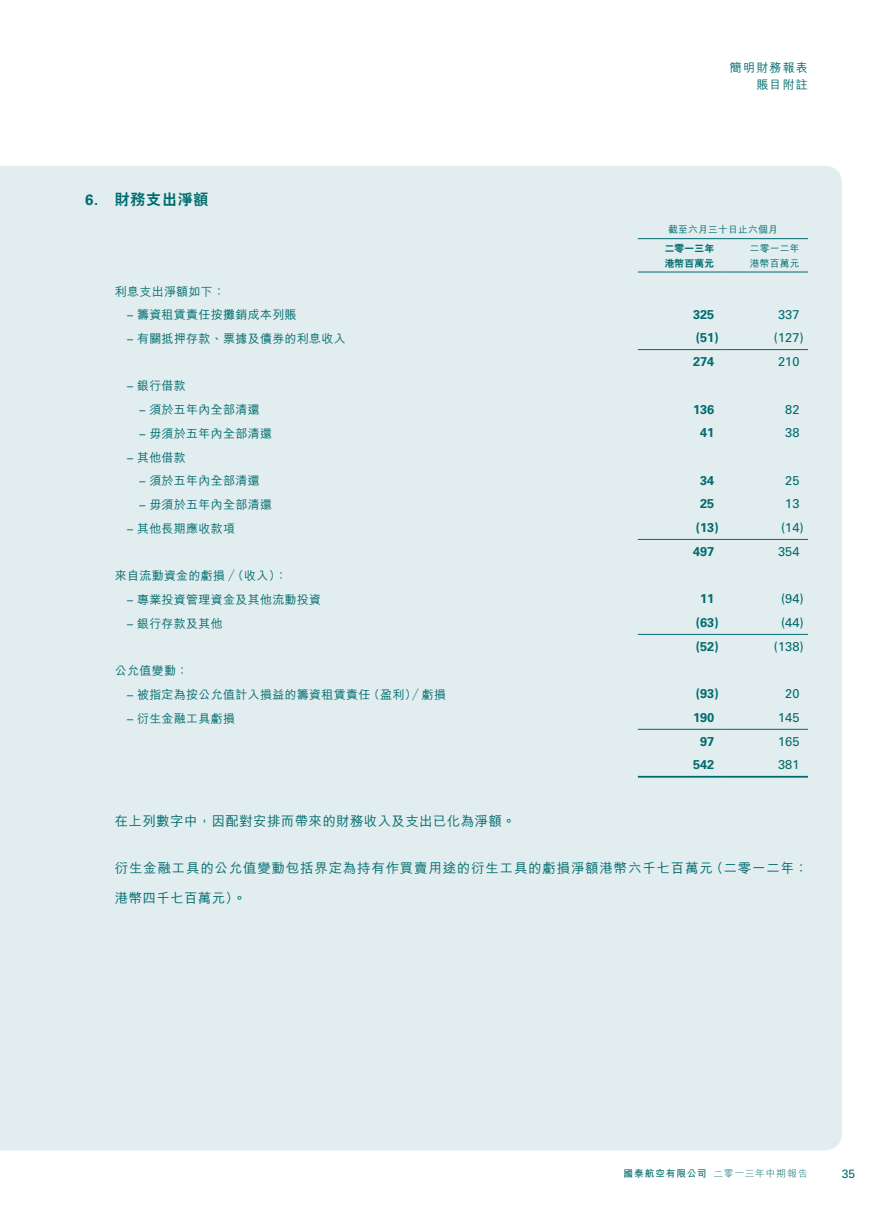
<style>
.page{position:relative;width:893px;height:1212px;background:#fff}
.page>*{position:absolute;margin:0;border:0;box-sizing:border-box;transform-origin:0 0}
.t1{font:800 15px "C Hei 2 HK";letter-spacing:.05em;color:#006b6e}
.t2{font:500 13.5px "M Hei HK";letter-spacing:.055em;color:#006b6e}
.t3{font:500 13.5px "M Hei HK";letter-spacing:.025em;color:#006b6e}
.t4{font:12.75px "Univers LT Std";color:#006b6e}
.t5{font:700 12.75px "Univers LT Std";color:#006b6e}
.t6{font:500 12px "M Hei HK";letter-spacing:.025em;color:#006b6e}
.t7{font:500 12px/16.5px "M Hei HK";letter-spacing:.1em;color:#006b6e;text-align:right}
.t8{font:12px "Univers LT Std";color:#006b6e}
.t9{font:500 9.75px/14.1px "M Hei HK";letter-spacing:.025em;color:#006b6e}
.t10{font:300 9.75px "M Hei HK";letter-spacing:.085em;color:#006b6e}
.t11{font:800 9.75px/14.1px "C Hei 2 HK";letter-spacing:.025em;color:#006b6e}
.s1{font-family:"Univers LT Std";font-weight:700}
.s2{font-family:"Univers LT Std";font-weight:400}
.s3{font-weight:700}
</style>
<div class="page">
<div style="left:0;top:166px;width:842px;height:984px;background:#e1edee"></div>
<hr style="left:638px;top:238px;width:85px;height:1px;background:#006b6e">
<hr style="left:723px;top:238px;width:85px;height:1px;background:#006b6e">
<hr style="left:638px;top:272px;width:85px;height:1px;background:#006b6e">
<hr style="left:723px;top:272px;width:85px;height:1px;background:#006b6e">
<hr style="left:638px;top:349px;width:85px;height:1px;background:#006b6e">
<hr style="left:723px;top:349px;width:85px;height:1px;background:#006b6e">
<hr style="left:638px;top:539px;width:85px;height:1px;background:#006b6e">
<hr style="left:723px;top:539px;width:85px;height:1px;background:#006b6e">
<hr style="left:638px;top:634px;width:85px;height:1px;background:#006b6e">
<hr style="left:723px;top:634px;width:85px;height:1px;background:#006b6e">
<hr style="left:638px;top:729px;width:85px;height:1px;background:#006b6e">
<hr style="left:723px;top:729px;width:85px;height:1px;background:#006b6e">
<hr style="left:638px;top:776px;width:85px;height:2px;background:#006b6e">
<hr style="left:723px;top:776px;width:85px;height:2px;background:#006b6e">
<p class="t1" style="left:85px;top:192px;width:125px"><span class="s1">6.</span> 財務支出淨額</p>
<p class="t7" style="left:730px;top:59px;width:79px">簡明財務報表賬目附註</p>
<p class="t9" style="left:668px;top:222px;width:111px">截至六月三十日止六個月</p>
<p class="t11" style="left:665px;top:242px;width:51px">二零一三年港幣百萬元</p>
<p class="t9" style="left:750px;top:241px;width:51px">二零一二年港幣百萬元</p>
<p class="t6" style="left:115px;top:282px;width:112px">利息支出淨額如下：</p>
<p class="t6" style="left:127px;top:306px;width:171px"><span class="s2">–</span> 籌資租賃責任按攤銷成本列賬</p>
<p class="t5" style="left:693px;top:307px;width:23px">325</p>
<p class="t4" style="left:778px;top:306px;width:23px">337</p>
<p class="t6" style="left:127px;top:330px;width:220px"><span class="s2">–</span> 有關抵押存款、票據及債券的利息收入</p>
<p class="t5" style="left:696px;top:330px;width:24px">(51)</p>
<p class="t4" style="left:774px;top:330px;width:31px">(127)</p>
<p class="t5" style="left:693px;top:354px;width:23px">274</p>
<p class="t4" style="left:778px;top:354px;width:23px">210</p>
<p class="t6" style="left:127px;top:377px;width:60px"><span class="s2">–</span> 銀行借款</p>
<p class="t6" style="left:139px;top:401px;width:122px"><span class="s2">–</span> 須於五年內全部清還</p>
<p class="t5" style="left:693px;top:401px;width:23px">136</p>
<p class="t4" style="left:785px;top:401px;width:16px">82</p>
<p class="t6" style="left:139px;top:425px;width:134px"><span class="s2">–</span> 毋須於五年內全部清還</p>
<p class="t5" style="left:700px;top:425px;width:16px">41</p>
<p class="t4" style="left:785px;top:425px;width:16px">38</p>
<p class="t6" style="left:127px;top:448px;width:60px"><span class="s2">–</span> 其他借款</p>
<p class="t6" style="left:139px;top:472px;width:122px"><span class="s2">–</span> 須於五年內全部清還</p>
<p class="t5" style="left:700px;top:473px;width:16px">34</p>
<p class="t4" style="left:785px;top:473px;width:16px">25</p>
<p class="t6" style="left:139px;top:496px;width:134px"><span class="s2">–</span> 毋須於五年內全部清還</p>
<p class="t5" style="left:700px;top:496px;width:16px">25</p>
<p class="t4" style="left:785px;top:496px;width:16px">13</p>
<p class="t6" style="left:127px;top:520px;width:110px"><span class="s2">–</span> 其他長期應收款項</p>
<p class="t5" style="left:696px;top:520px;width:24px">(13)</p>
<p class="t4" style="left:781px;top:520px;width:24px">(14)</p>
<p class="t5" style="left:693px;top:544px;width:23px">497</p>
<p class="t4" style="left:778px;top:544px;width:23px">354</p>
<p class="t6" style="left:115px;top:567px;width:174px">來自流動資金的虧損／（收入）：</p>
<p class="t6" style="left:127px;top:591px;width:196px"><span class="s2">–</span> 專業投資管理資金及其他流動投資</p>
<p class="t5" style="left:700px;top:591px;width:16px">11</p>
<p class="t4" style="left:781px;top:591px;width:24px">(94)</p>
<p class="t6" style="left:127px;top:615px;width:97px"><span class="s2">–</span> 銀行存款及其他</p>
<p class="t5" style="left:696px;top:615px;width:24px">(63)</p>
<p class="t4" style="left:781px;top:615px;width:24px">(44)</p>
<p class="t5" style="left:696px;top:639px;width:24px">(52)</p>
<p class="t4" style="left:774px;top:639px;width:31px">(138)</p>
<p class="t6" style="left:115px;top:662px;width:75px">公允值變動：</p>
<p class="t6" style="left:127px;top:686px;width:320px"><span class="s2">–</span> 被指定為按公允值計入損益的籌資租賃責任（盈利）／虧損</p>
<p class="t5" style="left:696px;top:686px;width:24px">(93)</p>
<p class="t4" style="left:785px;top:686px;width:16px">20</p>
<p class="t6" style="left:127px;top:709px;width:110px"><span class="s2">–</span> 衍生金融工具虧損</p>
<p class="t5" style="left:693px;top:710px;width:23px">190</p>
<p class="t4" style="left:778px;top:710px;width:23px">145</p>
<p class="t5" style="left:700px;top:734px;width:16px">97</p>
<p class="t4" style="left:778px;top:734px;width:23px">165</p>
<p class="t5" style="left:693px;top:757px;width:23px">542</p>
<p class="t4" style="left:778px;top:757px;width:23px">381</p>
<p class="t3" style="left:115px;top:811px;width:402px">在上列數字中，因配對安排而帶來的財務收入及支出已化為淨額。</p>
<p class="t2" style="left:115px;top:858px;width:695px">衍生金融工具的公允值變動包括界定為持有作買賣用途的衍生工具的虧損淨額港幣六千七百萬元（二零一二年：</p>
<p class="t3" style="left:115px;top:888px;width:133px">港幣四千七百萬元）。</p>
<p class="t10" style="left:623px;top:1168px;width:186px"><span class="s3">國泰航空有限公司</span> 二零一三年中期報告</p>
<p class="t8" style="left:842px;top:1166px;width:15px">35</p>
</div>
